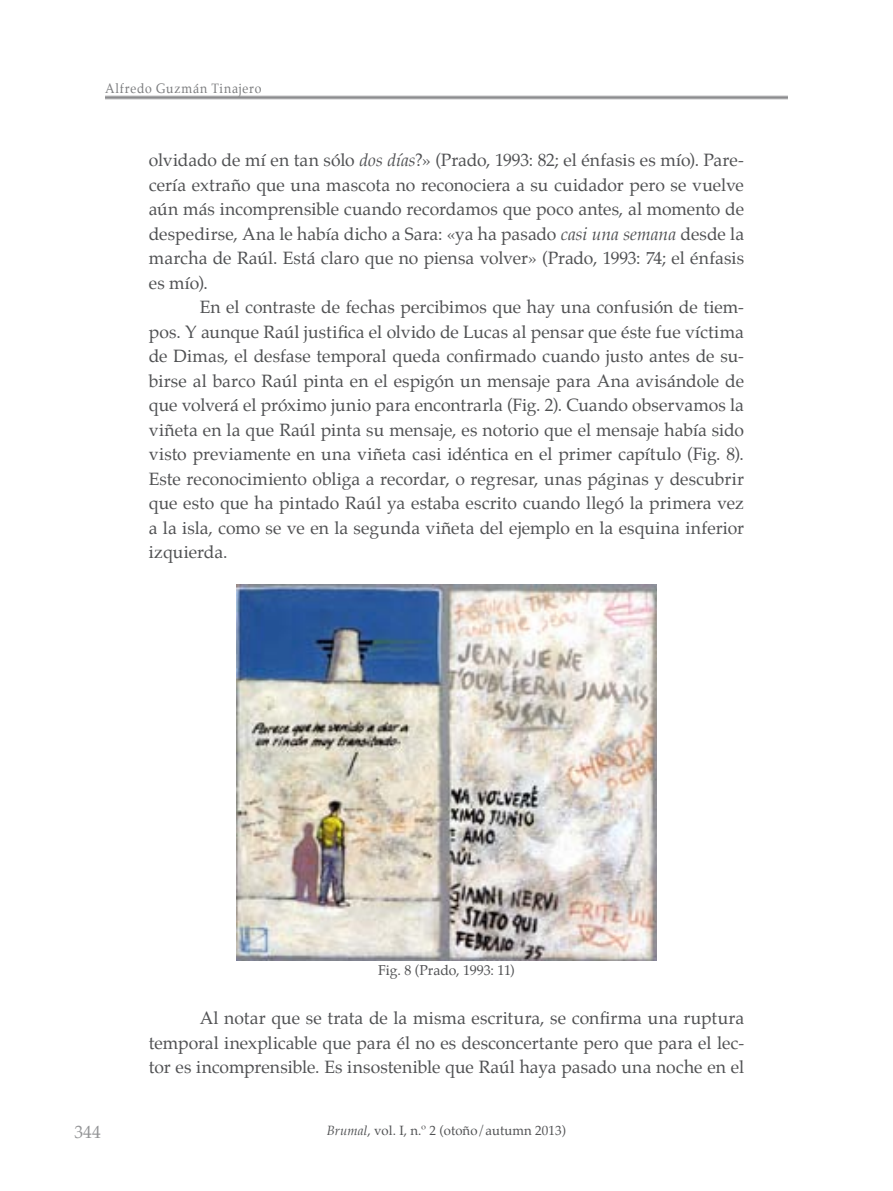
<style>
.page{position:relative;width:893px;height:1191px;background:#fff}
.page>*{position:absolute;margin:0;border:0;box-sizing:border-box;transform-origin:0 0}
.t1{font:17.5px/24.5px "Palatino";color:#505153;text-align:justify}
.t2{font:17.5px "Palatino";color:#949597}
.t3{font:14px "Palatino";letter-spacing:-.005em;color:#505153}
.t4{font:13.47px "Palatino";letter-spacing:.065em;color:#7b7c7e;scale:.91 1}
.t5{font:13.12px "Palatino";letter-spacing:.005em;color:#505153}
.s1{font-style:italic}
</style>
<div class="page">
<hr style="left:105px;top:96px;width:683px;height:1px;background:#8b8c8e">
<hr style="left:105px;top:97px;width:683px;height:1px;background:#8b8c8e">
<hr style="left:105px;top:98px;width:683px;height:1px;background:#8b8c8e">
<img style="left:237px;top:584px;width:419px;height:376px">
<p class="t4" style="left:105px;top:77px;width:173px">Alfredo Guzmán Tinajero</p>
<p class="t1" style="left:149px;top:148px;width:597px">olvidado de mí en tan sólo <span class="s1">dos días</span>?» (Prado, 1993: 82; el énfasis es mío). Pare&shy;cería extraño que una mascota no reconociera a su cuidador pero se vuelve aún más incomprensible cuando recordamos que poco antes, al momento de despedirse, Ana le había dicho a Sara: «ya ha pasado <span class="s1">casi una semana</span> desde la marcha de Raúl. Está claro que no piensa volver» (Prado, 1993: 74; el énfasis es mío).</p>
<p class="t1" style="left:149px;top:295px;width:597px;text-indent:51px">En el contraste de fechas percibimos que hay una confusión de tiem&shy;pos. Y aunque Raúl justifica el olvido de Lucas al pensar que éste fue víctima de Dimas, el desfase temporal queda confirmado cuando justo antes de su&shy;birse al barco Raúl pinta en el espigón un mensaje para Ana avisándole de que volverá el próximo junio para encontrarla (Fig. 2). Cuando observamos la viñeta en la que Raúl pinta su mensaje, es notorio que el mensaje había sido visto previamente en una viñeta casi idéntica en el primer capítulo (Fig. 8).<br>Este reconocimiento obliga a recordar, o regresar, unas páginas y descubrir que esto que ha pintado Raúl ya estaba escrito cuando llegó la primera vez a la isla, como se ve en la segunda viñeta del ejemplo en la esquina inferior izquierda.</p>
<p class="t2" style="left:74px;top:1117px;width:28px">344</p>
<p class="t3" style="left:378px;top:958px;width:138px">Fig. 8 (Prado, 1993: 11)</p>
<p class="t1" style="left:149px;top:1005px;width:597px;text-indent:51px">Al notar que se trata de la misma escritura, se confirma una ruptura temporal inexplicable que para él no es desconcertante pero que para el lec&shy;tor es incomprensible. Es insostenible que Raúl haya pasado una noche en el</p>
<p class="t5" style="left:327px;top:1119px;width:241px"><span class="s1">Brumal</span>, vol. I, n.º 2 (otoño/autumn 2013)</p>
</div>
